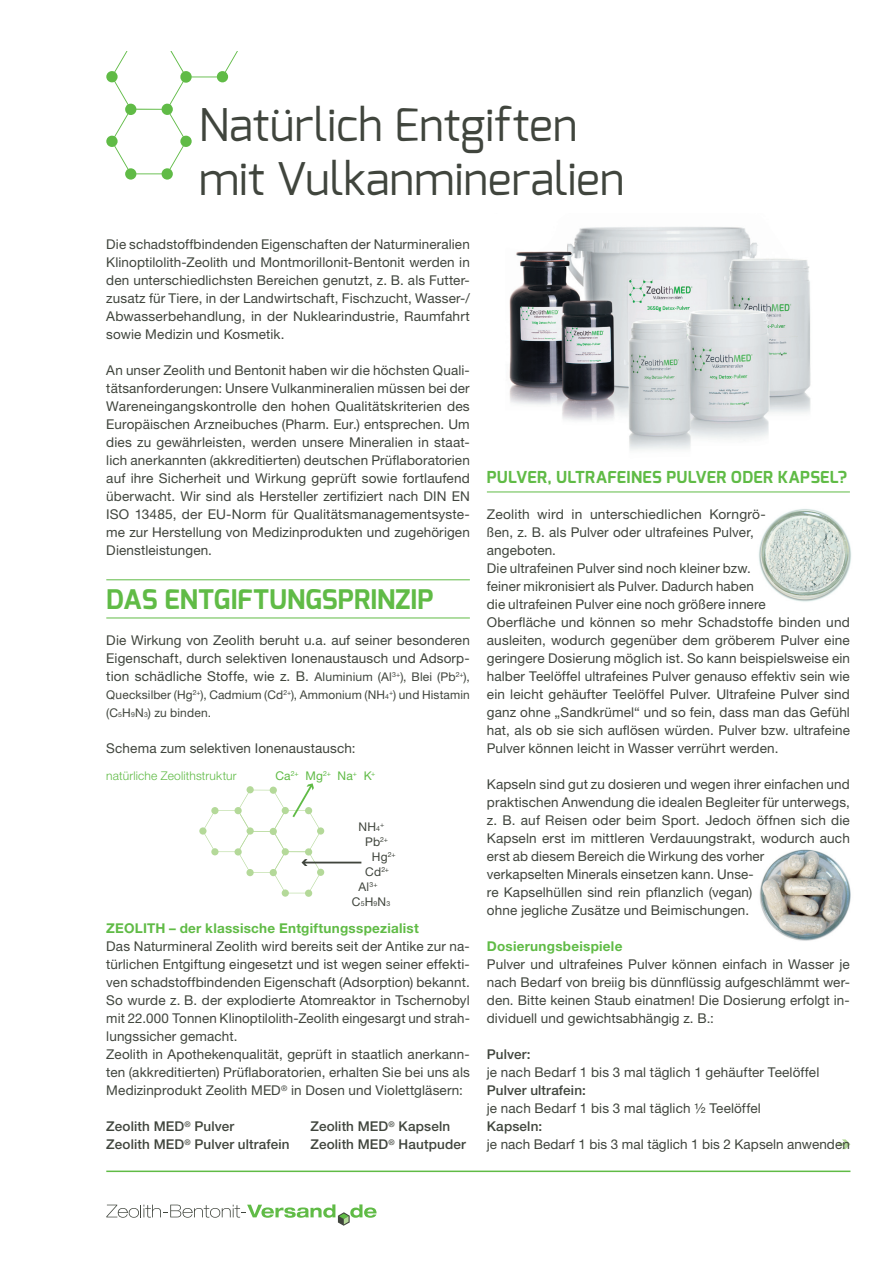
<style>
.page{position:relative;width:893px;height:1263px;background:#fff}
.page>*{position:absolute;margin:0;border:0;box-sizing:border-box;transform-origin:0 0}
.t1{font:45px/54px "Exo";color:#40453d}
.t2{font:700 27px "Exo";color:#60bb46}
.t3{font:700 16.5px "Exo";letter-spacing:.02em;color:#60bb46}
.t4{font:13.5px/18px "Helvetica Neue LT Std";letter-spacing:.01em;color:#40453d;text-align:justify}
.t5{font:500 13.5px "Helvetica Neue LT Std";letter-spacing:.01em;color:#40453d}
.t6{font:700 13.5px "Helvetica Neue LT Std";letter-spacing:.02em;color:#60bb46}
.t7{font:12px/18px "Helvetica Neue LT Std";letter-spacing:.015em;color:#40453d}
.t8{font:300 12px "Helvetica Neue LT Std";letter-spacing:.015em;color:#60bb46}
.t9{font:12px "Helvetica Neue LT Std";color:#60bb46}
.t10{font:6.9px "Helvetica Neue LT Std";color:#40453d}
.s1{font-size:12px}
.s2{font-size:6.9px}
</style>
<div class="page">
<img style="left:509px;top:227px;width:302px;height:224px">
<hr style="left:106px;top:579px;width:364px;height:1px;background:#60bb46">
<hr style="left:106px;top:618px;width:364px;height:1px;background:#60bb46">
<svg style="left:106px;top:1204px;width:271px;height:22px"></svg>
<hr style="left:106px;top:1170px;width:744px;height:2px;background:#60bb46">
<svg style="left:838px;top:1139px;width:12px;height:10px"></svg>
<svg style="left:106px;top:51px;width:132px;height:129px"></svg>
<div style="left:305px;top:890px;width:7px;height:7px;background:#b4d999;border-radius:50%"></div>
<div style="left:199px;top:827px;width:8px;height:8px;background:#b4d999;border-radius:50%"></div>
<div style="left:282px;top:889px;width:7px;height:8px;background:#b4d999;border-radius:50%"></div>
<svg style="left:203px;top:783px;width:158px;height:110px"></svg>
<img style="left:759px;top:849px;width:92px;height:92px">
<img style="left:759px;top:509px;width:92px;height:93px">
<hr style="left:487px;top:492px;width:363px;height:1px;background:#60bb46">
<h1 class="t1" style="left:199px;top:98px;width:427px">Natürlich Entgiften mit Vulkanmineralien</h1>
<p class="t4" style="left:106px;top:235px;width:365px">Die schadstoffbindenden Eigenschaften der Naturmineralien Klinoptilolith-Zeolith und Montmorillonit-Bentonit werden in den unterschiedlichsten Bereichen genutzt, z. B. als Futter&shy;zusatz für Tiere, in der Landwirtschaft, Fischzucht, Wasser-/ Abwasserbehandlung, in der Nuklearindustrie, Raumfahrt sowie Medizin und Kosmetik.</p>
<p class="t4" style="left:106px;top:361px;width:365px">An unser Zeolith und Bentonit haben wir die höchsten Quali&shy;tätsanforderungen: Unsere Vulkanmineralien müssen bei der Wareneingangskontrolle den hohen Qualitätskriterien des Europäischen Arzneibuches (Pharm. Eur.) entsprechen. Um dies zu gewährleisten, werden unsere Mineralien in staat&shy;lich anerkannten (akkreditierten) deutschen Prüflaboratorien auf ihre Sicherheit und Wirkung geprüft sowie fortlaufend überwacht. Wir sind als Hersteller zertifiziert nach DIN EN ISO 13485, der EU-Norm für Qualitätsmanagementsyste&shy;me zur Herstellung von Medizinprodukten und zugehörigen Dienstleistungen.</p>
<h2 class="t2" style="left:106px;top:582px;width:329px">DAS ENTGIFTUNGSPRINZIP</h2>
<p class="t4" style="left:106px;top:631px;width:365px">Die Wirkung von Zeolith beruht u.a. auf seiner besonderen Eigenschaft, durch selektiven Ionenaustausch und Adsorp&shy;tion schädliche Stoffe, wie z. B. <span class="s1">Aluminium (Al</span><sup>3+</sup><span class="s1">), Blei (Pb</span><sup>2+</sup><span class="s1">),</span></p>
<p class="t7" style="left:106px;top:686px;width:365px">Quecksilber (Hg<sup>2+</sup>), Cadmium (Cd<sup>2+</sup>), Ammonium (NH<span class="s2">4</span><sup>+</sup>) und Histamin (C<span class="s2">5</span>H<span class="s2">9</span>N<span class="s2">3</span>) zu binden.</p>
<p class="t4" style="left:106px;top:739px;width:251px">Schema zum selektiven Ionenaustausch:</p>
<p class="t8" style="left:106px;top:768px;width:132px">natürliche Zeolithstruktur</p>
<p class="t9" style="left:275px;top:769px;width:102px">Ca<sup>2+</sup> Mg<sup>2+</sup> Na<sup>+</sup> K<sup>+</sup></p>
<p class="t7" style="left:359px;top:817px;width:23px">NH<span class="s2">4</span></p>
<p class="t10" style="left:380px;top:820px;width:6px">+</p>
<p class="t7" style="left:365px;top:832px;width:24px">Pb<sup>2+</sup></p>
<p class="t7" style="left:372px;top:847px;width:25px">Hg<sup>2+</sup></p>
<p class="t7" style="left:365px;top:862px;width:25px">Cd<sup>2+</sup></p>
<p class="t7" style="left:359px;top:877px;width:21px">Al<sup>3+</sup></p>
<p class="t7" style="left:352px;top:892px;width:40px">C<span class="s2">5</span>H<span class="s2">9</span>N<span class="s2">3</span></p>
<p class="t6" style="left:106px;top:920px;width:314px">ZEOLITH – der klassische Entgiftungsspezialist</p>
<p class="t4" style="left:106px;top:937px;width:365px;text-align:left">Das Naturmineral Zeolith wird bereits seit der Antike zur na&shy;türlichen Entgiftung eingesetzt und ist wegen seiner effekti&shy;ven schadstoffbindenden Eigenschaft (Adsorption) bekannt.<br>So wurde z. B. der explodierte Atomreaktor in Tschernobyl mit 22.000 Tonnen Klinoptilolith-Zeolith eingesargt und strah&shy;lungssicher gemacht.<br>Zeolith in Apothekenqualität, geprüft in staatlich anerkann&shy;ten (akkreditierten) Prüflaboratorien, erhalten Sie bei uns als Medizinprodukt Zeolith MED<sup>®</sup> in Dosen und Violettgläsern:</p>
<p class="t5" style="left:106px;top:1118px;width:129px">Zeolith MED<sup>®</sup> Pulver</p>
<p class="t5" style="left:310px;top:1118px;width:141px">Zeolith MED<sup>®</sup> Kapseln</p>
<p class="t5" style="left:106px;top:1136px;width:185px">Zeolith MED<sup>®</sup> Pulver ultrafein</p>
<p class="t5" style="left:310px;top:1136px;width:157px">Zeolith MED<sup>®</sup> Hautpuder</p>
<p class="t3" style="left:487px;top:466px;width:362px">PULVER, ULTRAFEINES PULVER ODER KAPSEL?</p>
<p class="t4" style="left:487px;top:505px;width:365px;text-align:left">Zeolith wird in unterschiedlichen Korngrö-<br>ßen, z. B. als Pulver oder ultrafeines Pulver,<br>angeboten.<br>Die ultrafeinen Pulver sind noch kleiner bzw.<br>feiner mikronisiert als Pulver. Dadurch haben<br>die ultrafeinen Pulver eine noch größere innere<br>Oberfläche und können so mehr Schadstoffe binden und ausleiten, wodurch gegenüber dem gröberem Pulver eine geringere Dosierung möglich ist. So kann beispielsweise ein halber Teelöffel ultrafeines Pulver genauso effektiv sein wie ein leicht gehäufter Teelöffel Pulver. Ultrafeine Pulver sind ganz ohne „Sandkrümel“ und so fein, dass man das Gefühl hat, als ob sie sich auflösen würden. Pulver bzw. ultrafeine Pulver können leicht in Wasser verrührt werden.</p>
<p class="t4" style="left:487px;top:775px;width:365px;text-align:left">Kapseln sind gut zu dosieren und wegen ihrer einfachen und praktischen Anwendung die idealen Begleiter für unterwegs, z. B. auf Reisen oder beim Sport. Jedoch öffnen sich die Kapseln erst im mittleren Verdauungstrakt, wodurch auch erst ab diesem Bereich die Wirkung des vorher<br>verkapselten Minerals einsetzen kann. Unse-<br>re Kapselhüllen sind rein pflanzlich (vegan)<br>ohne jegliche Zusätze und Beimischungen.</p>
<p class="t6" style="left:487px;top:938px;width:137px">Dosierungsbeispiele</p>
<p class="t4" style="left:487px;top:955px;width:365px">Pulver und ultrafeines Pulver können einfach in Wasser je nach Bedarf von breiig bis dünnflüssig aufgeschlämmt wer&shy;den. Bitte keinen Staub einatmen! Die Dosierung erfolgt in&shy;dividuell und gewichtsabhängig z. B.:</p>
<p class="t5" style="left:487px;top:1046px;width:45px">Pulver:</p>
<p class="t4" style="left:487px;top:1063px;width:334px">je nach Bedarf 1 bis 3 mal täglich 1 gehäufter Teelöffel</p>
<p class="t5" style="left:487px;top:1082px;width:100px">Pulver ultrafein:</p>
<p class="t4" style="left:487px;top:1099px;width:275px">je nach Bedarf 1 bis 3 mal täglich ½ Teelöffel</p>
<p class="t5" style="left:487px;top:1118px;width:57px">Kapseln:</p>
<p class="t4" style="left:487px;top:1135px;width:364px">je nach Bedarf 1 bis 3 mal täglich 1 bis 2 Kapseln anwenden</p>
</div>
